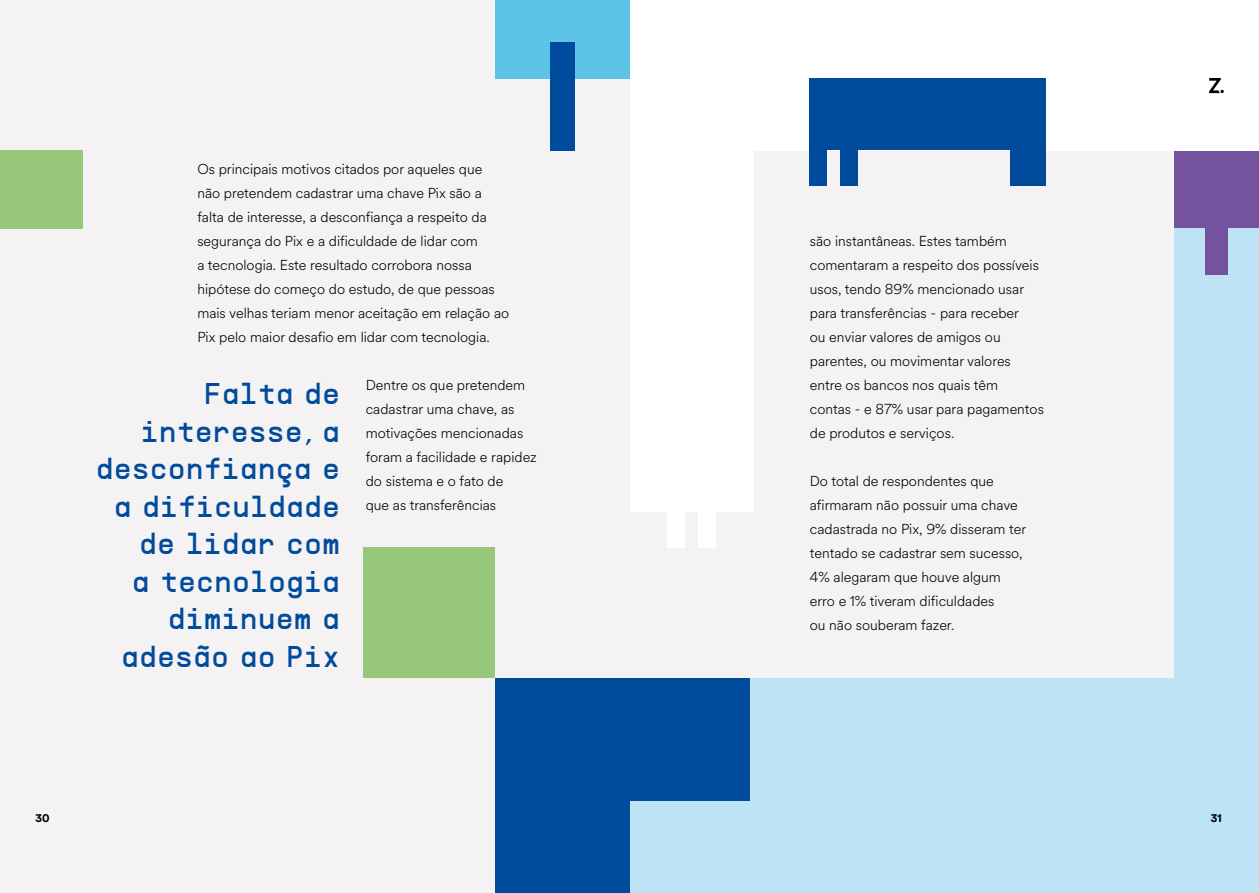
<style>
.page{position:relative;width:1259px;height:893px;background:#fff}
.page>*{position:absolute;margin:0;border:0;box-sizing:border-box;transform-origin:0 0}
.t1{font:30px/37.5px "Supply";color:#004b9c;text-align:right}
.t2{font:300 14.25px/24px "Circular Spotify Text";color:#000}
.t3{font:700 12px "Circular Std";color:#000}
</style>
<div class="page">
<div style="left:629px;top:228px;width:630px;height:665px;background:#bde3f5"></div>
<div style="left:0;top:0;width:630px;height:893px;background:#f4f2f2"></div>
<div style="left:1174px;top:151px;width:85px;height:77px;background:#75529d"></div>
<div style="left:1205px;top:198px;width:22px;height:77px;background:#75529d"></div>
<div style="left:0;top:150px;width:82px;height:78px;background:#97c77b"></div>
<div style="left:630px;top:151px;width:544px;height:527px;background:#f4f2f2"></div>
<div style="left:495px;top:678px;width:135px;height:215px;background:#004b9c"></div>
<div style="left:495px;top:0;width:134px;height:78px;background:#5ec4e7"></div>
<div style="left:363px;top:547px;width:132px;height:131px;background:#97c77b"></div>
<div style="left:550px;top:43px;width:24px;height:108px;background:#004b9c"></div>
<div style="left:602px;top:678px;width:148px;height:123px;background:#004b9c"></div>
<div style="left:809px;top:78px;width:237px;height:72px;background:#004b9c"></div>
<div style="left:1010px;top:150px;width:36px;height:35px;background:#004b9c"></div>
<div style="left:809px;top:150px;width:18px;height:35px;background:#004b9c"></div>
<div style="left:839px;top:150px;width:18px;height:35px;background:#004b9c"></div>
<div style="left:667px;top:512px;width:18px;height:35px;background:#fff"></div>
<div style="left:698px;top:512px;width:17px;height:35px;background:#fff"></div>
<div style="left:630px;top:43px;width:123px;height:469px;background:#fff"></div>
<svg style="left:1209px;top:78px;width:14px;height:15px"></svg>
<p class="t2" style="left:197px;top:157px;width:313px">Os principais motivos citados por aqueles que<br>não pretendem cadastrar uma chave Pix são a falta de interesse, a desconfiança a respeito da segurança do Pix e a dificuldade de lidar com<br>a tecnologia. Este resultado corrobora nossa hipótese do começo do estudo, de que pessoas mais velhas teriam menor aceitação em relação ao Pix pelo maior desafio em lidar com tecnologia.</p>
<p class="t2" style="left:366px;top:373px;width:173px">Dentre os que pretendem cadastrar uma chave, as motivações mencionadas foram a facilidade e rapidez do sistema e o fato de<br>que as transferências</p>
<h1 class="t1" style="left:96px;top:374px;width:246px">Falta de interesse, a desconfiança e a dificuldade de lidar com<br>a tecnologia diminuem a adesão ao Pix</h1>
<p class="t2" style="left:810px;top:229px;width:236px">são instantâneas. Estes também comentaram a respeito dos possíveis usos, tendo 89% mencionado usar para transferências - para receber<br>ou enviar valores de amigos ou parentes, ou movimentar valores entre os bancos nos quais têm<br>contas - e 87% usar para pagamentos de produtos e serviços.</p>
<p class="t2" style="left:810px;top:469px;width:218px">Do total de respondentes que afirmaram não possuir uma chave cadastrada no Pix, 9% disseram ter tentado se cadastrar sem sucesso,<br>4% alegaram que houve algum erro e 1% tiveram dificuldades<br>ou não souberam fazer.</p>
<p class="t3" style="left:36px;top:810px;width:16px">30</p>
<p class="t3" style="left:1210px;top:810px;width:13px">31</p>
</div>
